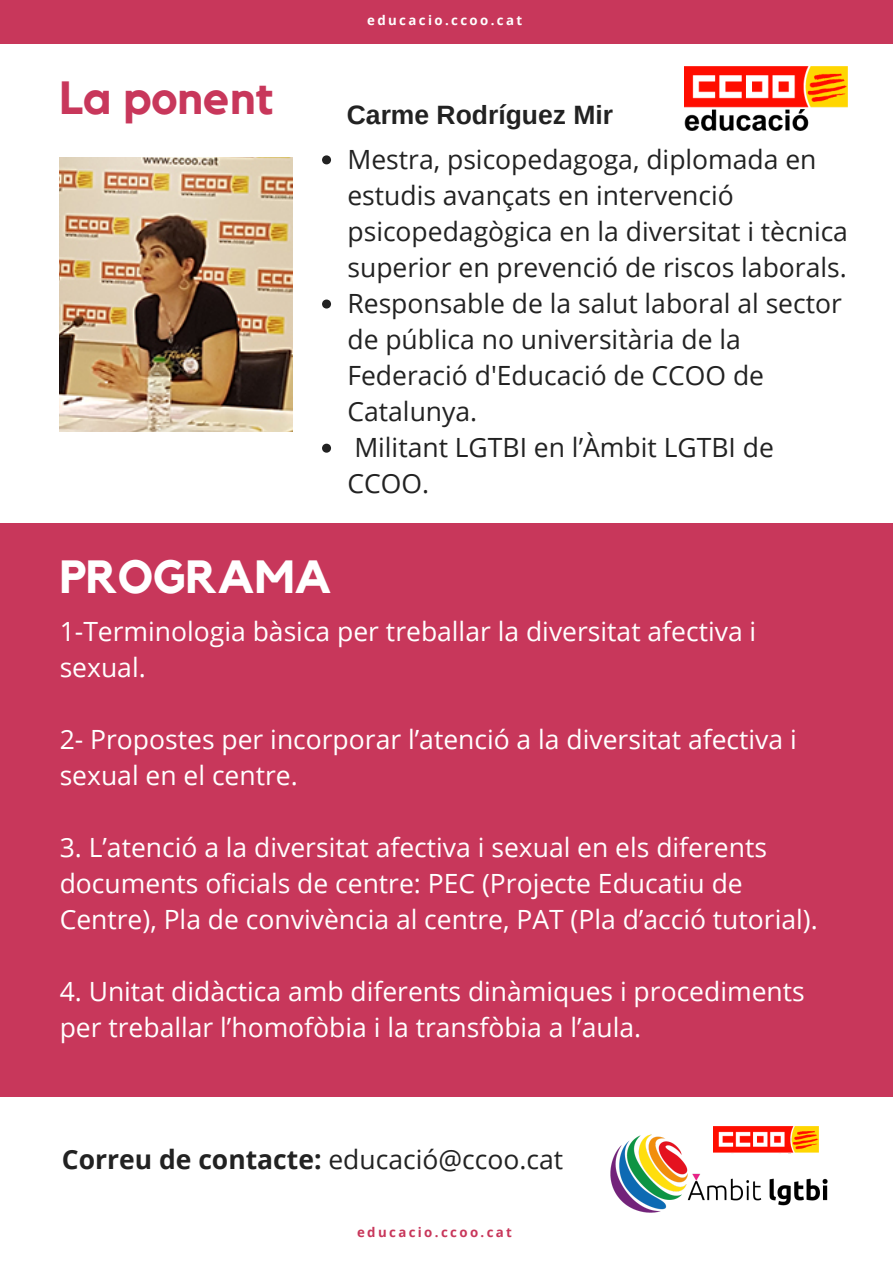
<style>
.page{position:relative;width:893px;height:1263px;background:#fff}
.page>*{position:absolute;margin:0;border:0;box-sizing:border-box;transform-origin:0 0}
.t1{font:700 46.35px "Kollektif";color:#c8375b}
.t2{font:700 46.35px "Kollektif";color:#fff}
.t3{font:26.55px/36px "Open Sans";color:#fff}
.t4{font:26.55px/36px "Open Sans";color:#222}
.t5{font:700 26.55px "Open Sans";color:#222}
.t6{font:700 26.55px "Arimo";color:#222}
.t7{font:700 13.2px "Open Sans";letter-spacing:.18em;color:#fff}
.t8{font:700 13.2px "Open Sans";letter-spacing:.18em;color:#c8375b}
.s1{font-weight:400}
</style>
<div class="page">
<div style="left:0;top:524px;width:893px;height:573px;background:#c8375b"></div>
<div style="left:0;top:0;width:893px;height:44px;background:#c8375b"></div>
<svg style="left:322px;top:155px;width:9px;height:9px"></svg>
<svg style="left:322px;top:300px;width:9px;height:9px"></svg>
<svg style="left:322px;top:444px;width:9px;height:9px"></svg>
<img style="left:60px;top:158px;width:233px;height:273px">
<img style="left:610px;top:1127px;width:218px;height:86px">
<img style="left:714px;top:1126px;width:105px;height:27px">
<img style="left:685px;top:66px;width:163px;height:65px">
<h1 class="t1" style="left:60px;top:76px;width:215px">La ponent</h1>
<p class="t7" style="left:367px;top:11px;width:156px">educacio.ccoo.cat</p>
<p class="t6" style="left:347px;top:100px;width:268px">Carme Rodríguez Mir</p>
<p class="t4" style="left:347px;top:141px;width:502px">Mestra, psicopedagoga, diplomada en estudis avançats en intervenció psicopedagògica en la diversitat i tècnica superior en prevenció de riscos laborals.<br>Responsable de la salut laboral al sector de pública no universitària de la<br>Federació d'Educació de CCOO de<br>Catalunya.<br>Militant LGTBI en l’Àmbit LGTBI de<br>CCOO.</p>
<h1 class="t2" style="left:60px;top:556px;width:273px">PROGRAMA</h1>
<p class="t3" style="left:60px;top:612px;width:698px">1-Terminologia bàsica per treballar la diversitat afectiva i sexual.</p>
<p class="t3" style="left:60px;top:720px;width:739px">2- Propostes per incorporar l’atenció a la diversitat afectiva i sexual en el centre.</p>
<p class="t3" style="left:60px;top:829px;width:759px">3. L’atenció a la diversitat afectiva i sexual en els diferents documents oficials de centre: PEC (Projecte Educatiu de<br>Centre), Pla de convivència al centre, PAT (Pla d’acció tutorial).</p>
<p class="t3" style="left:60px;top:973px;width:747px">4. Unitat didàctica amb diferents dinàmiques i procediments per treballar l’homofòbia i la transfòbia a l’aula.</p>
<p class="t5" style="left:62px;top:1140px;width:503px">Correu de contacte: <span class="s1">educació@ccoo.cat</span></p>
<p class="t8" style="left:357px;top:1223px;width:156px">educacio.ccoo.cat</p>
</div>
